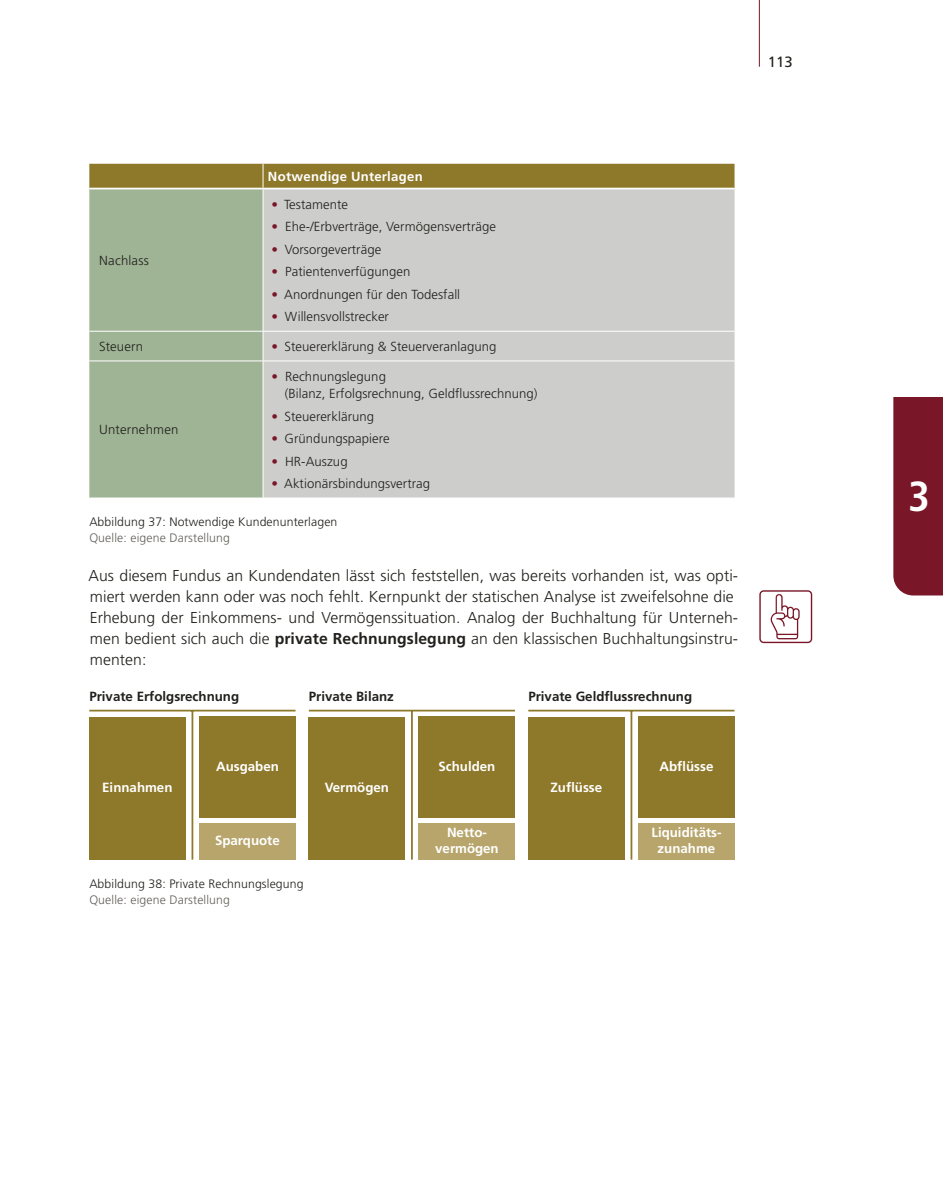
<style>
.page{position:relative;width:943px;height:1191px;background:#fff}
.page>*{position:absolute;margin:0;border:0;box-sizing:border-box;transform-origin:0 0}
.t1{font:700 condensed 42px "Frutiger LT Std";color:#fff}
.t2{font:300 15.75px/21px "Frutiger LT Std";letter-spacing:.005em;color:#21201c}
.t3{font:14.88px "Frutiger LT Std";color:#21201c}
.t4{font:700 13.3px/15.9px "Frutiger LT Std";color:#fff;text-align:center}
.t5{font:700 13.3px "Frutiger LT Std";color:#21201c}
.t6{font:300 13.12px/17.5px "Frutiger LT Std";letter-spacing:.005em;color:#21201c}
.t7{font:700 13.12px "Frutiger LT Std";letter-spacing:.02em;color:#fff}
.t8{font:300 12.25px "Frutiger LT Std";letter-spacing:.01em;color:#21201c}
.t9{font:300 12.25px "Frutiger LT Std";letter-spacing:.01em;color:#62605b}
.s1{color:#791627}
.s2{font-weight:700}
</style>
<div class="page">
<div style="left:893px;top:397px;width:50px;height:198px;background:#791627"></div>
<hr style="left:759px;top:0;width:1px;height:67px;background:#791627">
<div style="left:89px;top:189px;width:174px;height:309px;background:#9fb395"></div>
<div style="left:264px;top:189px;width:470px;height:309px;background:#cdcdcb"></div>
<div style="left:89px;top:164px;width:645px;height:25px;background:#8e7829"></div>
<hr style="left:263px;top:188px;width:471px;height:1px;background:#fff">
<hr style="left:89px;top:331px;width:174px;height:1px;background:#fff">
<hr style="left:263px;top:331px;width:471px;height:1px;background:#fff">
<hr style="left:89px;top:360px;width:174px;height:1px;background:#fff">
<hr style="left:263px;top:360px;width:471px;height:1px;background:#fff">
<hr style="left:89px;top:709px;width:206px;height:2px;background:#8e7829">
<hr style="left:191px;top:710px;width:2px;height:149px;background:#8e7829">
<div style="left:89px;top:717px;width:96px;height:142px;background:#8e7829"></div>
<div style="left:199px;top:717px;width:96px;height:101px;background:#8e7829"></div>
<div style="left:199px;top:823px;width:96px;height:36px;background:#b7a56c"></div>
<hr style="left:309px;top:709px;width:206px;height:2px;background:#8e7829">
<hr style="left:411px;top:710px;width:2px;height:149px;background:#8e7829">
<div style="left:309px;top:717px;width:96px;height:142px;background:#8e7829"></div>
<div style="left:419px;top:717px;width:96px;height:101px;background:#8e7829"></div>
<div style="left:419px;top:823px;width:96px;height:36px;background:#b7a56c"></div>
<hr style="left:528px;top:709px;width:206px;height:2px;background:#8e7829">
<hr style="left:630px;top:710px;width:2px;height:149px;background:#8e7829">
<div style="left:528px;top:717px;width:96px;height:142px;background:#8e7829"></div>
<div style="left:638px;top:717px;width:96px;height:101px;background:#8e7829"></div>
<div style="left:638px;top:823px;width:96px;height:36px;background:#b7a56c"></div>
<div style="left:759px;top:590px;width:53px;height:53px;border:1px solid #791627;border-radius:4px"></div>
<svg style="left:770px;top:594px;width:29px;height:45px"></svg>
<p class="t3" style="left:767px;top:53px;width:27px">113</p>
<p class="t6" style="left:99px;top:252px;width:51px">Nachlass</p>
<p class="t7" style="left:268px;top:169px;width:156px">Notwendige Unterlagen</p>
<p class="t6" style="left:271px;top:196px;width:78px"><span class="s1">•</span> Testamente</p>
<p class="t6" style="left:271px;top:218px;width:226px"><span class="s1">•</span> Ehe-/Erbverträge, Vermögensverträge</p>
<p class="t6" style="left:271px;top:241px;width:111px"><span class="s1">•</span> Vorsorgeverträge</p>
<p class="t6" style="left:271px;top:263px;width:140px"><span class="s1">•</span> Patientenverfügungen</p>
<p class="t6" style="left:271px;top:286px;width:190px"><span class="s1">•</span> Anordnungen für den Todesfall</p>
<p class="t6" style="left:271px;top:308px;width:119px"><span class="s1">•</span> Willensvollstrecker</p>
<p class="t6" style="left:99px;top:338px;width:45px">Steuern</p>
<p class="t6" style="left:271px;top:338px;width:226px"><span class="s1">•</span> Steuererklärung &amp; Steuerveranlagung</p>
<p class="t6" style="left:285px;top:367px;width:254px;text-indent:-13px"><span class="s1">•</span> Rechnungslegung<br>(Bilanz, Erfolgsrechnung, Geldflussrechnung)</p>
<p class="t6" style="left:271px;top:407px;width:104px"><span class="s1">•</span> Steuererklärung</p>
<p class="t6" style="left:271px;top:430px;width:120px"><span class="s1">•</span> Gründungspapiere</p>
<p class="t6" style="left:271px;top:452px;width:78px"><span class="s1">•</span> HR-Auszug</p>
<p class="t6" style="left:271px;top:475px;width:160px"><span class="s1">•</span> Aktionärsbindungsvertrag</p>
<p class="t8" style="left:89px;top:515px;width:249px">Abbildung 37: Notwendige Kundenunterlagen</p>
<p class="t9" style="left:89px;top:531px;width:142px">Quelle: eigene Darstellung</p>
<p class="t2" style="left:89px;top:565px;width:651px">Aus diesem Fundus an Kundendaten lässt sich feststellen, was bereits vorhanden ist, was opti-- miert werden kann oder was noch fehlt. Kernpunkt der statischen Analyse ist zweifelsohne die Erhebung der Einkommens- und Vermögenssituation. Analog der Buchhaltung für Unterneh&shy;men bedient sich auch die <span class="s2">private Rechnungslegung</span> an den klassischen Buchhaltungsinstru&shy;menten:</p>
<p class="t5" style="left:89px;top:688px;width:151px">Private Erfolgsrechnung</p>
<p class="t6" style="left:99px;top:421px;width:81px">Unternehmen</p>
<p class="t5" style="left:528px;top:688px;width:165px">Private Geldflussrechnung</p>
<p class="t5" style="left:309px;top:688px;width:87px">Private Bilanz</p>
<p class="t4" style="left:102px;top:779px;width:72px">Einnahmen</p>
<p class="t4" style="left:216px;top:758px;width:64px">Ausgaben</p>
<p class="t4" style="left:215px;top:832px;width:66px">Sparquote</p>
<p class="t8" style="left:89px;top:877px;width:216px">Abbildung 38: Private Rechnungslegung</p>
<p class="t9" style="left:89px;top:893px;width:142px">Quelle: eigene Darstellung</p>
<p class="t4" style="left:325px;top:779px;width:66px">Vermögen</p>
<p class="t4" style="left:438px;top:758px;width:58px">Schulden</p>
<p class="t4" style="left:435px;top:824px;width:65px">Netto&shy;vermögen</p>
<p class="t4" style="left:550px;top:779px;width:53px">Zuflüsse</p>
<p class="t4" style="left:659px;top:758px;width:55px">Abflüsse</p>
<p class="t4" style="left:651px;top:824px;width:72px">Liquiditäts&shy;zunahme</p>
<h1 class="t1" style="left:908px;top:471px;width:23px">3</h1>
</div>
